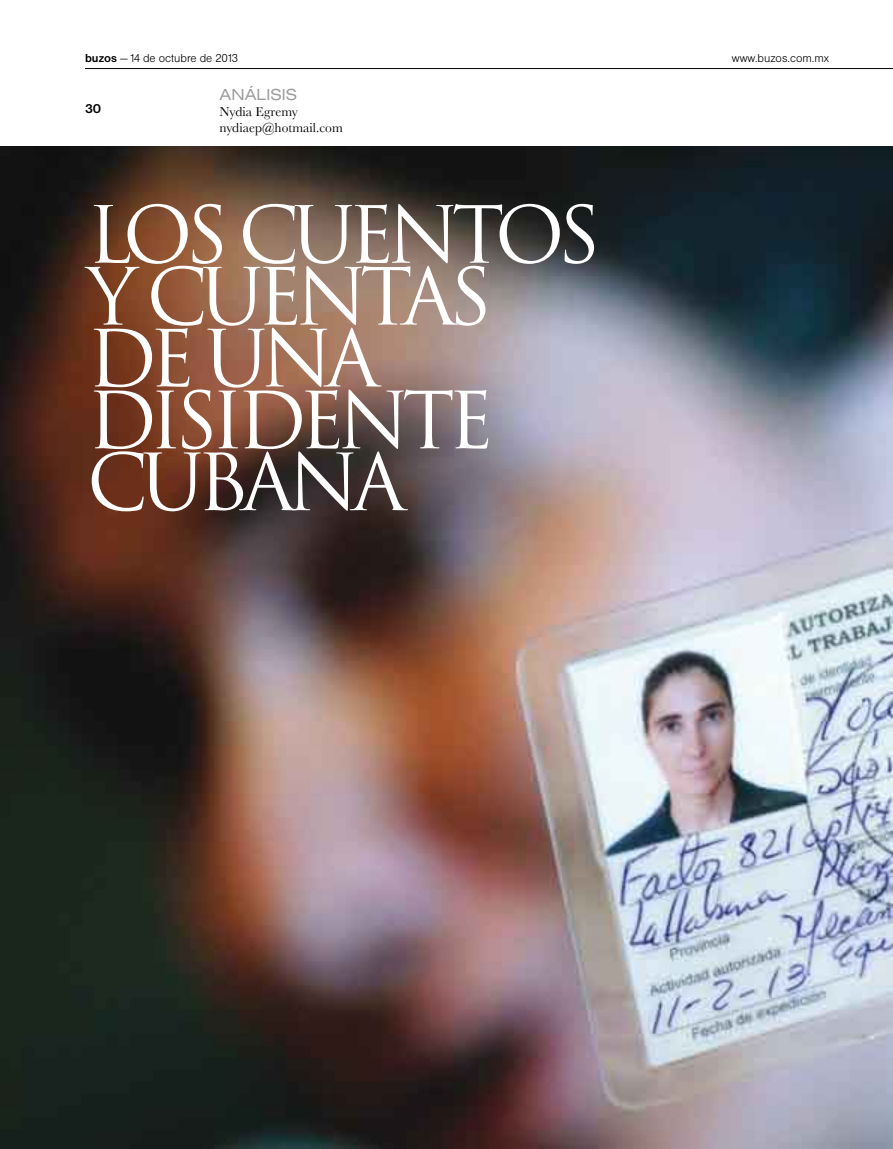
<style>
.page{position:relative;width:893px;height:1149px;background:#fff}
.page>*{position:absolute;margin:0;border:0;box-sizing:border-box;transform-origin:0 0}
.t1{font:76.5px/61.8px "Trajan Pro";letter-spacing:-.1em;color:#fff}
.t2{font:16.5px "Nimbus San D Regu Exte";color:#9c9d9f}
.t3{font:13.5px/16.2px "Baskerville";color:#000}
.t4{font:700 13.5px "Nimbus San D";color:#000}
.t5{font:12px "Nimbus San D Ligh";color:#000}
.s1{font-family:"Nimbus San D";font-weight:700}
</style>
<div class="page">
<hr style="left:85px;top:68px;width:808px;height:1px;background:#000">
<img style="left:0;top:146px;width:893px;height:1002px">
<p class="t5" style="left:85px;top:51px;width:154px"><span class="s1">buzos</span> — 14 de octubre de 2013</p>
<p class="t5" style="left:732px;top:51px;width:99px">www.buzos.com.mx</p>
<p class="t4" style="left:85px;top:101px;width:18px">30</p>
<p class="t2" style="left:219px;top:85px;width:79px">ANÁLISIS</p>
<p class="t3" style="left:219px;top:103px;width:125px">Nydia Egremy nydiaep@hotmail.com</p>
<p class="t1" style="left:87px;top:203px;width:515px">LOS CUENTOS<br>Y CUENTAS<br>DE UNA<br>DISIDENTE<br>CUBANA</p>
</div>
